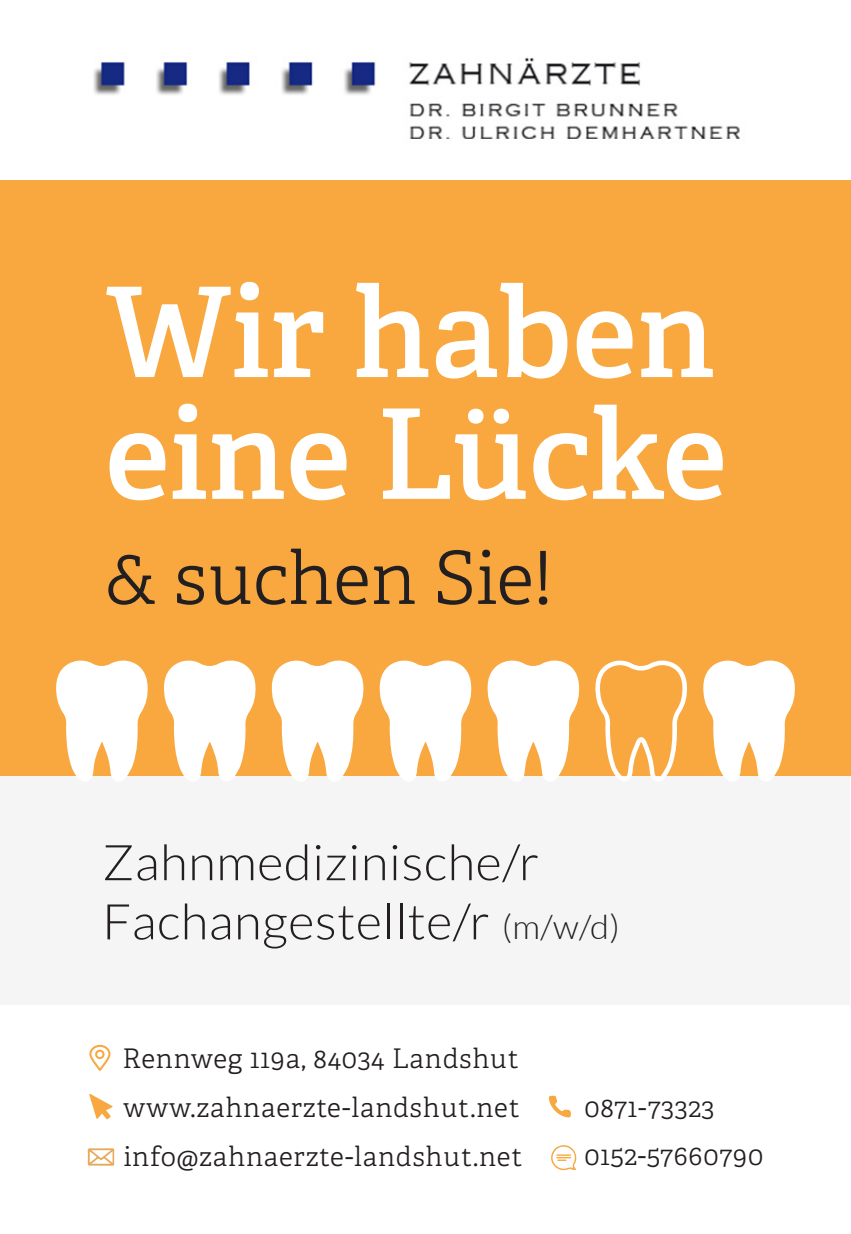
<style>
.page{position:relative;width:851px;height:1234px;background:#fff}
.page>*{position:absolute;margin:0;border:0;box-sizing:border-box;transform-origin:0 0}
.t1{font:600 124.65px/121.6px "Adelle";color:#fff}
.t2{font:300 73.2px "Adelle";color:#231f20}
.t3{font:300 49.2px/59.1px "Lato";letter-spacing:.01em;color:#231f20}
.t4{font:300 27px "Adelle";letter-spacing:.03em;color:#231f20}
.s1{font-size:33.6px}
</style>
<div class="page">
<div style="left:1px;top:775px;width:849px;height:229px;background:#f5f5f6"></div>
<img style="left:93px;top:57px;width:647px;height:82px">
<svg style="left:551px;top:1145px;width:25px;height:25px"></svg>
<svg style="left:88px;top:1148px;width:26px;height:17px"></svg>
<svg style="left:548px;top:1095px;width:23px;height:22px"></svg>
<svg style="left:89px;top:1094px;width:23px;height:25px"></svg>
<div style="left:89px;top:1044px;width:21px;height:26px;border:2px solid #f7a840;border-radius:9px"></div>
<div style="left:95px;top:1049px;width:9px;height:9px;border:2px solid #f7a840;border-radius:50%"></div>
<div style="left:0;top:180px;width:850px;height:595px;background:#f8a83f"></div>
<svg style="left:595px;top:660px;width:92px;height:116px"></svg>
<svg style="left:487px;top:660px;width:92px;height:116px"></svg>
<svg style="left:702px;top:660px;width:93px;height:116px"></svg>
<svg style="left:379px;top:660px;width:93px;height:116px"></svg>
<svg style="left:271px;top:660px;width:93px;height:116px"></svg>
<svg style="left:164px;top:660px;width:92px;height:116px"></svg>
<svg style="left:56px;top:660px;width:92px;height:116px"></svg>
<h1 class="t1" style="left:105px;top:273px;width:623px">Wir haben eine Lücke</h1>
<h2 class="t2" style="left:105px;top:533px;width:448px">&amp; suchen Sie!</h2>
<h3 class="t3" style="left:102px;top:833px;width:519px">Zahnmedizinische/r<br>Fachangestellte/r <span class="s1">(m/w/d)</span></h3>
<p class="t4" style="left:122px;top:1041px;width:398px">Rennweg 119a, 84034 Landshut</p>
<p class="t4" style="left:123px;top:1090px;width:398px">www.zahnaerzte-landshut.net</p>
<p class="t4" style="left:584px;top:1090px;width:132px">0871-73323</p>
<p class="t4" style="left:124px;top:1139px;width:400px">info@zahnaerzte-landshut.net</p>
<p class="t4" style="left:584px;top:1138px;width:180px">0152-57660790</p>
</div>
